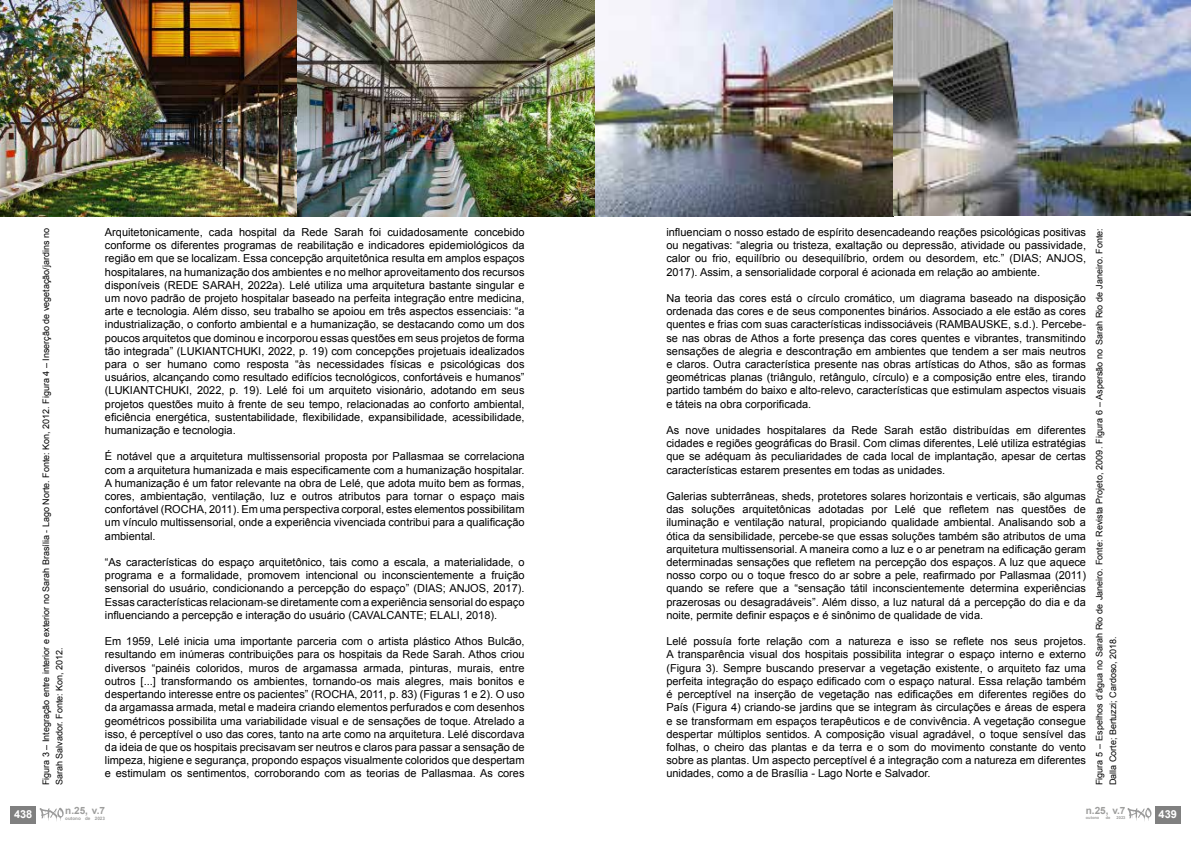
<style>
.page{position:relative;width:1191px;height:842px;background:#fff}
.page>*{position:absolute;margin:0;border:0;box-sizing:border-box;transform-origin:0 0}
.t1{font:11px/13.2px "Arial";color:#000;text-align:justify}
.t2{font:700 11px "Arial";color:#fff}
.t3{font:700 10px "Arial";color:#9d9d9c}
.t4{font:9px/13.5px "Arial";color:#000}
.t5{font:700 4.6px "Arial";color:#9d9d9c}
.t6{font:700 4px "Arial";color:#9d9d9c}
</style>
<div class="page">
<img style="left:0;top:0;width:1191px;height:216px">
<div style="left:11px;top:806px;width:25px;height:17px;background:#808080"></div>
<svg style="left:40px;top:808px;width:24px;height:13px"></svg>
<div style="left:1155px;top:806px;width:25px;height:17px;background:#808080"></div>
<svg style="left:1127px;top:808px;width:24px;height:13px"></svg>
<p class="t1" style="left:666px;top:226px;width:421px">influenciam o nosso estado de espírito desencadeando reações psicológicas positivas ou negativas: “alegria ou tristeza, exaltação ou depressão, atividade ou passividade, calor ou frio, equilíbrio ou desequilíbrio, ordem ou desordem, etc.” (DIAS; ANJOS, 2017). Assim, a sensorialidade corporal é acionada em relação ao ambiente.</p>
<p class="t1" style="left:666px;top:292px;width:421px">Na teoria das cores está o círculo cromático, um diagrama baseado na disposição ordenada das cores e de seus componentes binários. Associado a ele estão as cores quentes e frias com suas características indissociáveis (RAMBAUSKE, s.d.). Percebe&shy;se nas obras de Athos a forte presença das cores quentes e vibrantes, transmitindo sensações de alegria e descontração em ambientes que tendem a ser mais neutros e claros. Outra característica presente nas obras artísticas do Athos, são as formas geométricas planas (triângulo, retângulo, círculo) e a composição entre eles, tirando partido também do baixo e alto-relevo, características que estimulam aspectos visuais e táteis na obra corporificada.</p>
<p class="t1" style="left:666px;top:424px;width:421px">As nove unidades hospitalares da Rede Sarah estão distribuídas em diferentes cidades e regiões geográficas do Brasil. Com climas diferentes, Lelé utiliza estratégias que se adéquam às peculiaridades de cada local de implantação, apesar de certas características estarem presentes em todas as unidades.</p>
<p class="t1" style="left:666px;top:490px;width:421px">Galerias subterrâneas, sheds, protetores solares horizontais e verticais, são algumas das soluções arquitetônicas adotadas por Lelé que refletem nas questões de iluminação e ventilação natural, propiciando qualidade ambiental. Analisando sob a ótica da sensibilidade, percebe-se que essas soluções também são atributos de uma arquitetura multissensorial. A maneira como a luz e o ar penetram na edificação geram determinadas sensações que refletem na percepção dos espaços. A luz que aquece nosso corpo ou o toque fresco do ar sobre a pele, reafirmado por Pallasmaa (2011) quando se refere que a “sensação tátil inconscientemente determina experiências prazerosas ou desagradáveis”. Além disso, a luz natural dá a percepção do dia e da noite, permite definir espaços e é sinônimo de qualidade de vida.</p>
<p class="t1" style="left:666px;top:635px;width:421px">Lelé possuía forte relação com a natureza e isso se reflete nos seus projetos.<br>A transparência visual dos hospitais possibilita integrar o espaço interno e externo (Figura 3). Sempre buscando preservar a vegetação existente, o arquiteto faz uma perfeita integração do espaço edificado com o espaço natural. Essa relação também é perceptível na inserção de vegetação nas edificações em diferentes regiões do País (Figura 4) criando-se jardins que se integram às circulações e áreas de espera e se transformam em espaços terapêuticos e de convivência. A vegetação consegue despertar múltiplos sentidos. A composição visual agradável, o toque sensível das folhas, o cheiro das plantas e da terra e o som do movimento constante do vento sobre as plantas. Um aspecto perceptível é a integração com a natureza em diferentes unidades, como a de Brasília - Lago Norte e Salvador.</p>
<p class="t1" style="left:105px;top:226px;width:421px">Arquitetonicamente, cada hospital da Rede Sarah foi cuidadosamente concebido conforme os diferentes programas de reabilitação e indicadores epidemiológicos da região em que se localizam. Essa concepção arquitetônica resulta em amplos espaços hospitalares, na humanização dos ambientes e no melhor aproveitamento dos recursos disponíveis (REDE SARAH, 2022a). Lelé utiliza uma arquitetura bastante singular e um novo padrão de projeto hospitalar baseado na perfeita integração entre medicina, arte e tecnologia. Além disso, seu trabalho se apoiou em três aspectos essenciais: “a industrialização, o conforto ambiental e a humanização, se destacando como um dos poucos arquitetos que dominou e incorporou essas questões em seus projetos de forma tão integrada” (LUKIANTCHUKI, 2022, p. 19) com concepções projetuais idealizados para o ser humano como resposta “às necessidades físicas e psicológicas dos usuários, alcançando como resultado edifícios tecnológicos, confortáveis e humanos” (LUKIANTCHUKI, 2022, p. 19). Lelé foi um arquiteto visionário, adotando em seus projetos questões muito à frente de seu tempo, relacionadas ao conforto ambiental, eficiência energética, sustentabilidade, flexibilidade, expansibilidade, acessibilidade, humanização e tecnologia.</p>
<p class="t1" style="left:105px;top:450px;width:421px">É notável que a arquitetura multissensorial proposta por Pallasmaa se correlaciona com a arquitetura humanizada e mais especificamente com a humanização hospitalar.<br>A humanização é um fator relevante na obra de Lelé, que adota muito bem as formas, cores, ambientação, ventilação, luz e outros atributos para tornar o espaço mais confortável (ROCHA, 2011). Em uma perspectiva corporal, estes elementos possibilitam um vínculo multissensorial, onde a experiência vivenciada contribui para a qualificação ambiental.</p>
<p class="t1" style="left:105px;top:556px;width:421px">“As características do espaço arquitetônico, tais como a escala, a materialidade, o programa e a formalidade, promovem intencional ou inconscientemente a fruição sensorial do usuário, condicionando a percepção do espaço” (DIAS; ANJOS, 2017).<br>Essas características relacionam-se diretamente com a experiência sensorial do espaço influenciando a percepção e interação do usuário (CAVALCANTE; ELALI, 2018).</p>
<p class="t1" style="left:105px;top:635px;width:421px">Em 1959, Lelé inicia uma importante parceria com o artista plástico Athos Bulcão, resultando em inúmeras contribuições para os hospitais da Rede Sarah. Athos criou diversos “painéis coloridos, muros de argamassa armada, pinturas, murais, entre outros [...] transformando os ambientes, tornando-os mais alegres, mais bonitos e despertando interesse entre os pacientes” (ROCHA, 2011, p. 83) (Figuras 1 e 2). O uso da argamassa armada, metal e madeira criando elementos perfurados e com desenhos geométricos possibilita uma variabilidade visual e de sensações de toque. Atrelado a isso, é perceptível o uso das cores, tanto na arte como na arquitetura. Lelé discordava da ideia de que os hospitais precisavam ser neutros e claros para passar a sensação de limpeza, higiene e segurança, propondo espaços visualmente coloridos que despertam e estimulam os sentimentos, corroborando com as teorias de Pallasmaa. As cores</p>
<p class="t4" style="left:39px;top:785px;width:559px;rotate:-90deg">Figura 3 – Integração entre interior e exterior no Sarah Brasília - Lago Norte. Fonte: Kon, 2012. Figura 4 – Inserção de vegetação/jardins no<br>Sarah Salvador. Fonte: Kon, 2012.</p>
<p class="t4" style="left:1092px;top:785px;width:559px;rotate:-90deg">Figura 5 – Espelhos d’água no Sarah Rio de Janeiro. Fonte: Revista Projeto, 2009. Figura 6 – Aspersão no Sarah Rio de Janeiro. Fonte:<br>Dalla Corte; Bertuzzi; Cardoso, 2018.</p>
<p class="t2" style="left:14px;top:807px;width:20px">438</p>
<p class="t3" style="left:65px;top:804px;width:41px">n.25, v.7</p>
<p class="t5" style="left:65px;top:815px;width:41px">outono de 2023</p>
<p class="t3" style="left:1085px;top:804px;width:41px">n.25, v.7</p>
<p class="t6" style="left:1085px;top:815px;width:15px">outono</p>
<p class="t6" style="left:1105px;top:815px;width:6px">de</p>
<p class="t6" style="left:1116px;top:815px;width:10px">2023</p>
<p class="t2" style="left:1158px;top:807px;width:20px">439</p>
</div>
